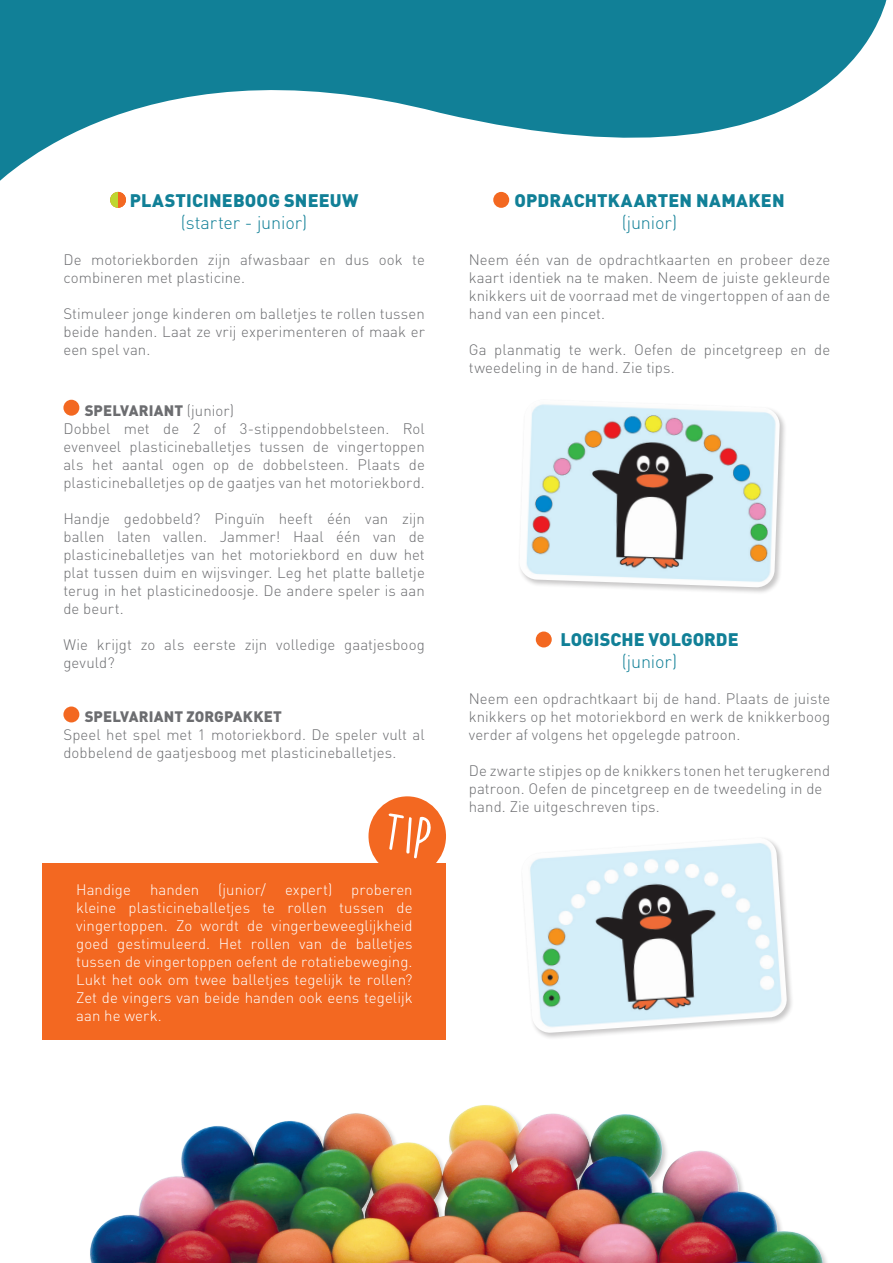
<style>
.page{position:relative;width:893px;height:1263px;background:#fff}
.page>*{position:absolute;margin:0;border:0;box-sizing:border-box;transform-origin:0 0}
.t1{font:900 18px "DIN Pro";letter-spacing:.01em;color:#118097}
.t2{font:300 18px "DIN Pro";letter-spacing:-.01em;color:#118097}
.t3{font:300 15px/18px "DIN Pro";letter-spacing:.005em;color:#6c6d70}
.t4{font:300 15px/18px "DIN Pro";letter-spacing:.005em;color:#fff;text-align:justify}
.t5{font:900 15px "DIN Pro";letter-spacing:.01em;color:#6c6d70}
.s1{font-weight:900}
</style>
<div class="page">
<svg style="left:0;top:0;width:887px;height:208px;fill:#118097"></svg>
<div style="left:42px;top:863px;width:404px;height:177px;background:#f36821"></div>
<div style="left:368px;top:796px;width:78px;height:80px;background:#f36821;border-radius:50%"></div>
<div style="left:493px;top:192px;width:16px;height:16px;background:#f36821;border-radius:50%"></div>
<div style="left:536px;top:631px;width:16px;height:16px;background:#f36821;border-radius:50%"></div>
<div style="left:63px;top:400px;width:16px;height:16px;background:#f36821;border-radius:50%"></div>
<div style="left:63px;top:706px;width:16px;height:16px;background:#f36821;border-radius:50%"></div>
<img style="left:90px;top:1105px;width:737px;height:158px">
<div style="left:518px;top:398px;width:269px;height:196px;background:#231f20;opacity:.25"></div>
<img style="left:519px;top:400px;width:261px;height:187px">
<div style="left:521px;top:836px;width:273px;height:204px;background:#231f20;opacity:.25"></div>
<img style="left:521px;top:838px;width:266px;height:195px">
<svg style="left:110px;top:192px;width:16px;height:16px"></svg>
<p class="t1" style="left:130px;top:188px;width:230px">PLASTICINEBOOG SNEEUW</p>
<p class="t2" style="left:181px;top:210px;width:128px">(starter - junior)</p>
<p class="t3" style="left:63px;top:249px;width:363px">De motoriekborden zijn afwasbaar en dus ook te combineren met plasticine.</p>
<p class="t3" style="left:63px;top:303px;width:363px;text-align:justify">Stimuleer jonge kinderen om balletjes te rollen tussen beide handen. Laat ze vrij experimenteren of maak er een spel van.</p>
<p class="t3" style="left:63px;top:401px;width:363px;text-indent:21px"><span class="s1">SPELVARIANT</span> (junior)<br>Dobbel met de 2 of 3-stippendobbelsteen. Rol evenveel plasticineballetjes tussen de vingertoppen als het aantal ogen op de dobbelsteen. Plaats de plasticineballetjes op de gaatjes van het motoriekbord.</p>
<p class="t3" style="left:63px;top:509px;width:363px;text-align:justify">Handje gedobbeld? Pinguïn heeft één van zijn ballen laten vallen. Jammer! Haal één van de plasticineballetjes van het motoriekbord en duw het plat tussen duim en wijsvinger. Leg het platte balletje terug in het plasticinedoosje. De andere speler is aan de beurt.</p>
<p class="t3" style="left:63px;top:635px;width:363px">Wie krijgt zo als eerste zijn volledige gaatjesboog gevuld?</p>
<p class="t5" style="left:85px;top:706px;width:199px">SPELVARIANT ZORGPAKKET</p>
<p class="t3" style="left:63px;top:725px;width:363px">Speel het spel met 1 motoriekbord. De speler vult al dobbelend de gaatjesboog met plasticineballetjes.</p>
<p class="t4" style="left:76px;top:879px;width:56px">Handige</p>
<p class="t4" style="left:150px;top:879px;width:51px">handen</p>
<p class="t4" style="left:218px;top:879px;width:49px">(junior/</p>
<p class="t4" style="left:285px;top:879px;width:49px">expert)</p>
<p class="t4" style="left:76px;top:879px;width:338px;text-indent:275px">proberen kleine plasticineballetjes te rollen tussen de vingertoppen. Zo wordt de vingerbeweeglijkheid goed gestimuleerd. Het rollen van de balletjes tussen de vingertoppen oefent de rotatiebeweging.<br>Lukt het ook om twee balletjes tegelijk te rollen?<br>Zet de vingers van beide handen ook eens tegelijk aan he werk.</p>
<p class="t1" style="left:514px;top:188px;width:272px">OPDRACHTKAARTEN NAMAKEN</p>
<p class="t2" style="left:622px;top:210px;width:57px">(junior)</p>
<p class="t3" style="left:469px;top:249px;width:363px;text-align:justify">Neem één van de opdrachtkaarten en probeer deze kaart identiek na te maken. Neem de juiste gekleurde knikkers uit de voorraad met de vingertoppen of aan de hand van een pincet.</p>
<p class="t3" style="left:469px;top:339px;width:363px">Ga planmatig te werk. Oefen de pincetgreep en de tweedeling in de hand. Zie tips.</p>
<p class="t1" style="left:560px;top:627px;width:180px">LOGISCHE VOLGORDE</p>
<p class="t2" style="left:622px;top:649px;width:57px">(junior)</p>
<p class="t3" style="left:469px;top:689px;width:363px;text-align:justify">Neem een opdrachtkaart bij de hand. Plaats de juiste knikkers op het motoriekbord en werk de knikkerboog verder af volgens het opgelegde patroon.</p>
<p class="t3" style="left:469px;top:761px;width:363px">De zwarte stipjes op de knikkers tonen het terugkerend patroon. Oefen de pincetgreep en de tweedeling in de hand. Zie uitgeschreven tips.</p>
</div>
